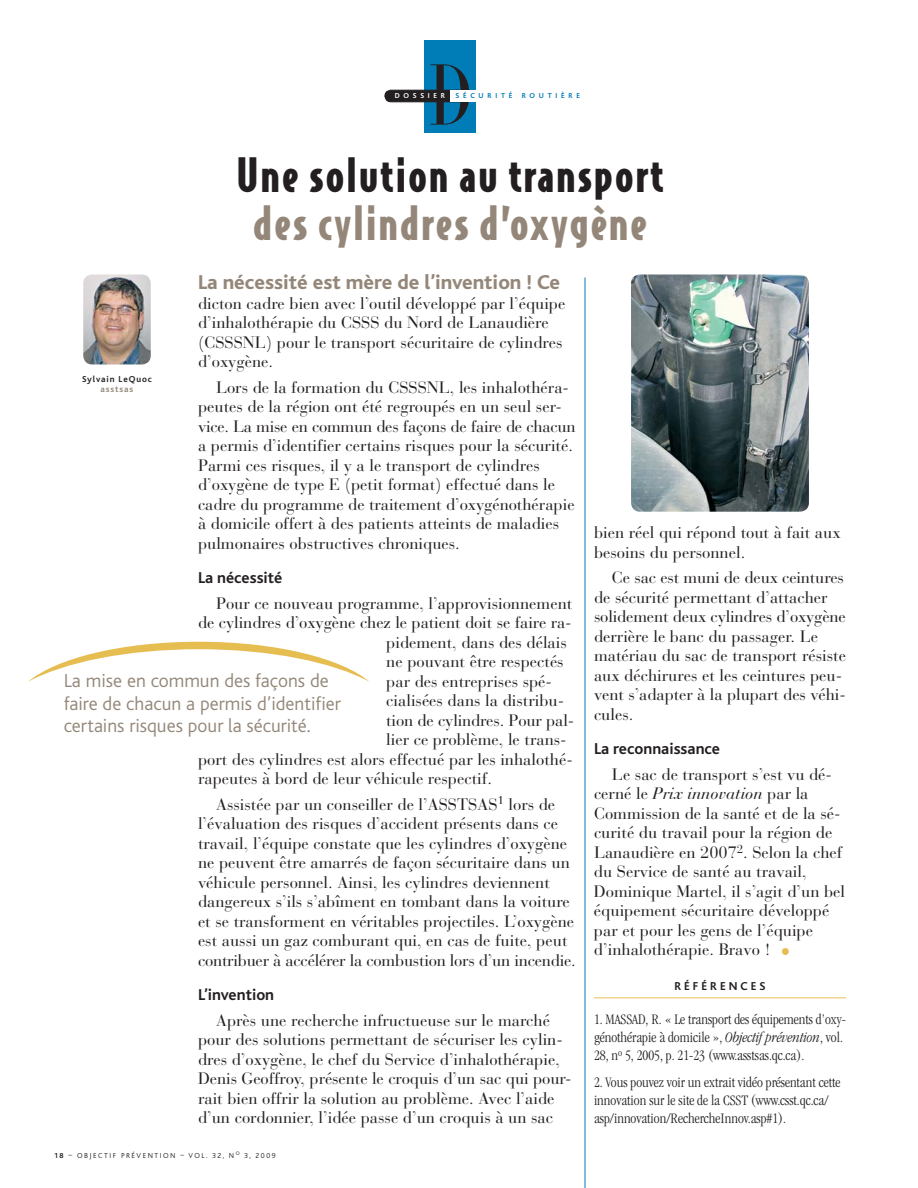
<style>
.page{position:relative;width:918px;height:1188px;background:#fff}
.page>*{position:absolute;margin:0;border:0;box-sizing:border-box;transform-origin:0 0}
.t1{font:900 45px "Bodega Sans";letter-spacing:.05em;color:#231f20}
.t2{font:900 45px "Bodega Sans";letter-spacing:.05em;color:#948779}
.t3{font:800 21px "Bliss";color:#948779}
.t4{font:300 19.5px/22.5px "Bliss";color:#948779}
.t5{font:16.5px/19.5px "Bauer Bodoni";color:#231f20}
.t6{font:700 16.5px "Bliss";color:#231f20}
.t7{font:300 condensed 15px/18px "Garamond";color:#231f20}
.t8{font:700 12px "Bliss";letter-spacing:.25em;color:#231f20}
.t9{font:700 9px "Bliss";letter-spacing:.1em;color:#231f20}
.t10{font:700 9px "Bliss";letter-spacing:.1em;color:#948779}
.t11{font:300 7.5px "Bliss";letter-spacing:.2em;color:#231f20}
.t12{font:700 7.5px "Bliss";letter-spacing:.5em;color:#007cb7}
.t13{font:700 7.5px "Bliss";letter-spacing:.5em;color:#fff}
.s1{font-weight:700}
.s2{font-style:italic}
.s3{font-family:"Bliss";font-weight:300;font-size:36px;color:#e6bd50}
</style>
<div class="page">
<div style="left:424px;top:40px;width:52px;height:94px;background:#007cb7"></div>
<svg style="left:431px;top:64px;width:38px;height:61px"></svg>
<hr style="left:594px;top:997px;width:252px;height:1px;background:#e6bd51">
<div style="left:385px;top:90px;width:81px;height:12px;background:#231f20;border-radius:6px"></div>
<div style="left:385px;top:90px;width:81px;height:12px;border:1px solid #231f20;border-radius:6px"></div>
<div style="left:450px;top:90px;width:396px;height:12px;background:#fff"></div>
<svg style="left:28px;top:642px;width:341px;height:40px"></svg>
<img style="left:83px;top:274px;width:68px;height:90px;border-radius:9px">
<hr style="left:585px;top:278px;width:1px;height:910px;background:#007cb7">
<img style="left:631px;top:274px;width:178px;height:238px;border-radius:9px">
<p class="t13" style="left:395px;top:93px;width:52px">DOSSIER</p>
<p class="t12" style="left:456px;top:93px;width:126px">SÉCURITÉ ROUTIÈRE</p>
<h1 class="t1" style="left:236px;top:155px;width:429px">Une solution au transport</h1>
<h1 class="t2" style="left:253px;top:203px;width:395px">des cylindres d’oxygène</h1>
<p class="t3" style="left:198px;top:274px;width:364px">La nécessité est mère de l’invention ! Ce</p>
<p class="t5" style="left:198px;top:295px;width:369px">dicton cadre bien avec l’outil développé par l’équipe d’inhalothérapie du CSSS du Nord de Lanaudière (CSSSNL) pour le transport sécuritaire de cylindres d’oxygène.</p>
<p class="t5" style="left:198px;top:379px;width:379px;text-indent:18px">Lors de la formation du CSSSNL, les inhalothéra&shy;peu t es de la région ont été regroupés en un seul ser&shy;vice. La mise en commun des façons de faire de chacun a permis d’identifier certains risques pour la sécurité.<br>Parmi ces risques, il y a le transport de cylindres d’oxygène de type E (petit format) effectué dans le cadre du programme de traitement d’oxygéno thérapie à domicile offert à des patients atteints de maladies pulmonaires obstructives chroniques.</p>
<p class="t6" style="left:198px;top:571px;width:86px">La nécessité</p>
<p class="t5" style="left:216px;top:595px;width:358px">Pour ce nouveau programme, l’approvisionnement</p>
<p class="t5" style="left:198px;top:614px;width:375px">de cylindres d’oxygène chez le patient doit se faire ra-</p>
<p class="t5" style="left:386px;top:634px;width:182px">pidement, dans des délais</p>
<p class="t5" style="left:386px;top:653px;width:179px">ne pouvant être respectés</p>
<p class="t5" style="left:386px;top:673px;width:167px">par des entreprises spé-</p>
<p class="t5" style="left:386px;top:692px;width:179px">cialisées dans la distribu-</p>
<p class="t5" style="left:386px;top:712px;width:189px">tion de cylindres. Pour pal-</p>
<p class="t5" style="left:386px;top:731px;width:182px">lier ce problème, le trans-</p>
<p class="t5" style="left:198px;top:751px;width:376px">port des cylindres est alors effectué par les inhalothé-</p>
<p class="t5" style="left:198px;top:770px;width:295px">rapeutes à bord de leur véhicule respectif.</p>
<p class="t5" style="left:198px;top:796px;width:379px;text-indent:18px">Assistée par un conseiller de l’ASSTSAS<sup>1</sup> lors de l’évaluation des risques d’accident présents dans ce travail, l’équipe constate que les cylindres d’oxygène ne peuvent être amarrés de façon sécuritaire dans un véhicule personnel. Ainsi, les cylindres deviennent dangereux s’ils s’abîment en tombant dans la voiture et se transforment en véritables projectiles. L’oxygène est aussi un gaz comburant qui, en cas de fuite, peut contribuer à accélérer la combustion lors d’un incendie.</p>
<p class="t6" style="left:198px;top:988px;width:78px">L’invention</p>
<p class="t5" style="left:198px;top:1012px;width:375px;text-indent:18px">Après une recherche infructueuse sur le marché pour des solutions permettant de sécuriser les cylin&shy;dres d’oxygène, le chef du Service d’inhalothérapie, Denis Geoffroy, présente le croquis d’un sac qui pou r&shy;rait bien offrir la solution au problème. Avec l’aide d’un cordonnier, l’idée passe d’un croquis à un sac</p>
<p class="t9" style="left:82px;top:375px;width:71px">Sylvain LeQuoc</p>
<p class="t10" style="left:101px;top:386px;width:34px">asstsas</p>
<p class="t4" style="left:64px;top:670px;width:279px">La mise en commun des façons de faire de chacun a permis d’identifier certains risques pour la sécurité.</p>
<p class="t11" style="left:54px;top:1152px;width:223px"><span class="s1">18</span> – OBJECTIF PRÉVENTION – VOL. 32, N<sup>O</sup> 3, 2009</p>
<p class="t5" style="left:594px;top:525px;width:248px">bien réel qui répond tout à fait aux besoins du personnel.</p>
<p class="t5" style="left:594px;top:570px;width:254px;text-indent:18px">Ce sac est muni de deux ceintures de sécurité permettant d’attacher solidement deux cylindres d’oxygène derrière le banc du passager. Le matériau du sac de transport résiste aux déchirures et les ceintures peu&shy;vent s’adapter à la plupart des véhi&shy;cules.</p>
<p class="t6" style="left:594px;top:743px;width:128px">La reconnaissance</p>
<p class="t5" style="left:594px;top:766px;width:253px;text-indent:18px">Le sac de transport s’est vu dé&shy;cerné le <span class="s2">Prix innovation</span> par la<br>Com mission de la santé et de la sé&shy;curité du travail pour la région de<br>Lanaudière en 2007<sup>2</sup>. Selon la chef du Service de santé au travail,<br>Dominique Martel, il s’agit d’un bel équipement sécuritaire développé par et pour les gens de l’équipe d’inhalothérapie. Bravo ! <span class="s3">•</span></p>
<p class="t8" style="left:675px;top:981px;width:92px">RÉFÉRENCES</p>
<p class="t7" style="left:594px;top:1012px;width:253px">1. MASSAD, R. « Le transport des équipements d’oxy&shy;génothérapie à domicile », <span class="s2">Objectif prévention</span>, vol.<br>28, n<sup>o</sup> 5, 2005, p. 21-23 (www.asstsas.qc.ca).</p>
<p class="t7" style="left:594px;top:1075px;width:248px">2. Vous pouvez voir un extrait vidéo présentant cette innovation sur le site de la CSST (www.csst.qc.ca/ asp/innovation/RechercheInnov.asp#1).</p>
</div>
